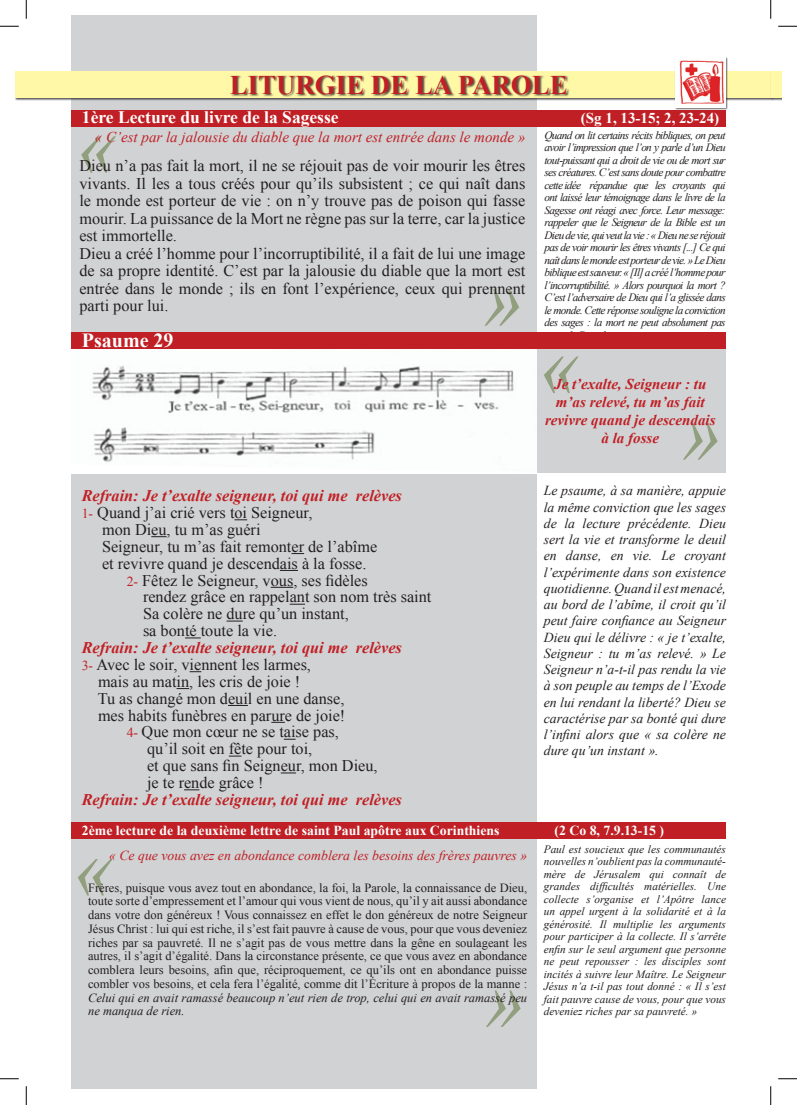
<style>
.page{position:relative;width:797px;height:1105px;background:#fff}
.page>*{position:absolute;margin:0;border:0;box-sizing:border-box;transform-origin:0 0}
.t1{font:700 26.88px "Times New Roman";color:#c02025}
.t2{font:700 20px "Times New Roman";color:#fff}
.t3{font:700 17.5px "Times New Roman";color:#fff}
.t4{font:16.25px/17.5px "Times New Roman";color:#231f20}
.t5{font:italic 700 16.25px "Times New Roman";color:#c02025}
.t6{font:italic 700 15px/18px "Times New Roman";color:#c02025;text-align:center}
.t7{font:italic 15px "Times New Roman";color:#c02025}
.t8{font:700 15px "Times New Roman";color:#fff}
.t9{font:italic 13.75px/16.2px "Times New Roman";color:#231f20;text-align:justify}
.t10{font:700 13.75px "Times New Roman";color:#fff}
.t11{font:italic 13.75px "Times New Roman";color:#c02025}
.t12{font:12.5px/13.8px "Times New Roman";color:#231f20;text-align:justify}
.t13{font:italic 12.5px/13.8px "Times New Roman";color:#231f20}
.t14{font:italic 11.25px/12.5px "Times New Roman";letter-spacing:-.05em;color:#231f20;text-align:justify}
.s1{font-size:13.75px;color:#c02025}
</style>
<div class="page">
<div style="left:536px;top:348px;width:189px;height:125px;background:#d1d2d4"></div>
<svg style="left:544px;top:356px;width:34px;height:37px"></svg>
<svg style="left:683px;top:423px;width:34px;height:37px"></svg>
<div style="left:72px;top:16px;width:464px;height:1073px;background:#d1d2d4"></div>
<div style="left:16px;top:72px;width:757px;height:29px;background:#231f20;opacity:.75"></div>
<div style="left:16px;top:72px;width:754px;height:26px;background:#fff8a6"></div>
<img style="left:72px;top:349px;width:465px;height:124px">
<div style="left:770px;top:72px;width:11px;height:29px;background:#231f20;opacity:.75"></div>
<div style="left:770px;top:72px;width:11px;height:26px;background:#fff8a6"></div>
<div style="left:230px;top:75px;width:339px;height:22px;background:#231f20;opacity:.75"></div>
<div style="left:71px;top:110px;width:654px;height:16px;background:#c02025"></div>
<div style="left:72px;top:333px;width:653px;height:16px;background:#c02025"></div>
<div style="left:71px;top:822px;width:654px;height:17px;background:#c02025"></div>
<svg style="left:234px;top:519px;width:13px;height:1px"></svg>
<svg style="left:151px;top:536px;width:16px;height:1px"></svg>
<svg style="left:291px;top:553px;width:13px;height:1px"></svg>
<svg style="left:280px;top:570px;width:18px;height:1px"></svg>
<svg style="left:271px;top:587px;width:22px;height:1px"></svg>
<svg style="left:290px;top:604px;width:15px;height:1px"></svg>
<svg style="left:226px;top:621px;width:17px;height:1px"></svg>
<svg style="left:185px;top:637px;width:16px;height:1px"></svg>
<svg style="left:176px;top:688px;width:13px;height:1px"></svg>
<svg style="left:228px;top:705px;width:20px;height:1px"></svg>
<svg style="left:271px;top:722px;width:14px;height:1px"></svg>
<svg style="left:229px;top:756px;width:12px;height:1px"></svg>
<svg style="left:281px;top:772px;width:15px;height:1px"></svg>
<svg style="left:184px;top:789px;width:15px;height:1px"></svg>
<svg style="left:81px;top:136px;width:35px;height:37px"></svg>
<svg style="left:78px;top:859px;width:35px;height:36px"></svg>
<svg style="left:484px;top:289px;width:35px;height:37px"></svg>
<svg style="left:486px;top:990px;width:34px;height:37px"></svg>
<div style="left:674px;top:57px;width:54px;height:53px;background:#231f20;opacity:.75"></div>
<img style="left:675px;top:57px;width:50px;height:50px">
<svg style="left:0;top:25px;width:19px;height:2px"></svg>
<svg style="left:778px;top:25px;width:19px;height:2px"></svg>
<svg style="left:0;top:1078px;width:19px;height:1px"></svg>
<svg style="left:778px;top:1078px;width:19px;height:1px"></svg>
<svg style="left:25px;top:0;width:2px;height:19px"></svg>
<svg style="left:25px;top:1086px;width:2px;height:19px"></svg>
<svg style="left:770px;top:0;width:1px;height:19px"></svg>
<svg style="left:770px;top:1086px;width:1px;height:19px"></svg>
<h1 class="t1" style="left:230px;top:66px;width:339px">LITURGIE DE LA PAROLE</h1>
<p class="t14" style="left:544px;top:128px;width:183px">Quand on lit certains récits bibliques, on peut avoir l’impression que l’on y parle d’un Dieu tout-puissant qui a droit de vie ou de mort sur ses créatures. C’est sans doute pour combattre cette idée répandue que les croyants qui ont laissé leur témoignage dans le livre de la Sagesse ont réagi avec force. Leur message: rappeler que le Seigneur de la Bible est un Dieu de vie, qui veut la vie : « Dieu ne se réjouit pas de voir mourir les êtres vivants [...] Ce qui naît dans le monde est porteur de vie. » Le Dieu biblique est sauveur. « [Il] a créé l’homme pour l’incorruptibilité. » Alors pourquoi la mort ?<br>C’est l’adversaire de Dieu qui l’a glissée dans le monde. Cette réponse souligne la conviction des sages : la mort ne peut absolument pas</p>
<h3 class="t3" style="left:82px;top:105px;width:258px">1ère Lecture du livre de la Sagesse</h3>
<h3 class="t8" style="left:581px;top:108px;width:140px">(Sg 1, 13-15; 2, 23-24)</h3>
<h3 class="t7" style="left:95px;top:126px;width:432px">« C’est par la jalousie du diable que la mort est entrée dans le monde »</h3>
<p class="t4" style="left:79px;top:157px;width:447px">Dieu n’a pas fait la mort, il ne se réjouit pas de voir mourir les êtres vivants. Il les a tous créés pour qu’ils subsistent ; ce qui naît dans le monde est porteur de vie : on n’y trouve pas de poison qui fasse mourir. La puissance de la Mort ne règne pas sur la terre, car la justice est immortelle.<br>Dieu a créé l’homme pour l’incorruptibilité, il a fait de lui une image de sa propre identité. C’est par la jalousie du diable que la mort est entrée dans le monde ; ils en font l’expérience, ceux qui prennent parti pour lui.</p>
<h2 class="t2" style="left:82px;top:326px;width:93px">Psaume 29</h2>
<h3 class="t5" style="left:82px;top:484px;width:322px">Refrain: Je t’exalte seigneur, toi qui me relèves</h3>
<h3 class="t4" style="left:82px;top:504px;width:232px"><span class="s1">1-</span> Quand j’ai crié vers toi Seigneur,</h3>
<h3 class="t4" style="left:102px;top:520px;width:160px">mon Dieu, tu m’as guéri</h3>
<h3 class="t4" style="left:102px;top:537px;width:277px">Seigneur, tu m’as fait remonter de l’abîme</h3>
<h3 class="t4" style="left:102px;top:554px;width:266px">et revivre quand je descendais à la fosse.</h3>
<h3 class="t4" style="left:127px;top:571px;width:242px"><span class="s1">2-</span> Fêtez le Seigneur, vous, ses fidèles</h3>
<h3 class="t4" style="left:143px;top:588px;width:290px">rendez grâce en rappelant son nom très saint</h3>
<h3 class="t4" style="left:143px;top:605px;width:207px">Sa colère ne dure qu’un instant,</h3>
<h3 class="t4" style="left:143px;top:622px;width:136px">sa bonté toute la vie.</h3>
<h3 class="t5" style="left:82px;top:636px;width:322px">Refrain: Je t’exalte seigneur, toi qui me relèves</h3>
<h3 class="t4" style="left:82px;top:655px;width:231px"><span class="s1">3-</span> Avec le soir, viennent les larmes,</h3>
<h3 class="t4" style="left:98px;top:672px;width:204px">mais au matin, les cris de joie !</h3>
<h3 class="t4" style="left:98px;top:689px;width:248px">Tu as changé mon deuil en une danse,</h3>
<h3 class="t4" style="left:98px;top:706px;width:249px">mes habits funèbres en parure de joie!</h3>
<h3 class="t4" style="left:127px;top:723px;width:214px"><span class="s1">4-</span> Que mon cœur ne se taise pas,</h3>
<h3 class="t4" style="left:147px;top:740px;width:167px">qu’il soit en fête pour toi,</h3>
<h3 class="t4" style="left:147px;top:757px;width:232px">et que sans fin Seigneur, mon Dieu,</h3>
<h3 class="t4" style="left:147px;top:774px;width:118px">je te rende grâce !</h3>
<h3 class="t5" style="left:82px;top:788px;width:322px">Refrain: Je t’exalte seigneur, toi qui me relèves</h3>
<h3 class="t6" style="left:545px;top:374px;width:172px">Je t’exalte, Seigneur : tu m’as relevé, tu m’as fait revivre quand je descendais à la fosse</h3>
<p class="t9" style="left:544px;top:482px;width:184px">Le psaume, à sa manière, appuie la même conviction que les sages de la lecture précédente. Dieu sert la vie et transforme le deuil en danse, en vie. Le croyant l’expérimente dans son existence quotidienne. Quand il est menacé, au bord de l’abîme, il croit qu’il peut faire confiance au Seigneur Dieu qui le délivre : « je t’exalte, Seigneur : tu m’as relevé. » Le Seigneur n’a-t-il pas rendu la vie à son peuple au temps de l’Exode en lui rendant la liberté? Dieu se caractérise par sa bonté qui dure l’infini alors que « sa colère ne dure qu’un instant ».</p>
<p class="t10" style="left:82px;top:821px;width:419px">2ème lecture de la deuxième lettre de saint Paul apôtre aux Corinthiens</p>
<p class="t10" style="left:554px;top:821px;width:111px">(2 Co 8, 7.9.13-15 )</p>
<p class="t11" style="left:109px;top:846px;width:419px">« Ce que vous avez en abondance comblera les besoins des frères pauvres »</p>
<p class="t12" style="left:88px;top:880px;width:440px">Frères, puisque vous avez tout en abondance, la foi, la Parole, la connaissance de Dieu, toute sorte d’empressement et l’amour qui vous vient de nous, qu’il y ait aussi abondance dans votre don généreux ! Vous connaissez en effet le don généreux de notre Seigneur Jésus Christ : lui qui est riche, il s’est fait pauvre à cause de vous, pour que vous deveniez riches par sa pauvreté. Il ne s’agit pas de vous mettre dans la gêne en soulageant les autres, il s’agit d’égalité. Dans la circonstance présente, ce que vous avez en abondance comblera leurs besoins, afin que, réciproquement, ce qu’ils ont en abondance puisse combler vos besoins, et cela fera l’égalité, comme dit l’Écriture à propos de la manne :</p>
<p class="t13" style="left:88px;top:990px;width:440px">Celui qui en avait ramassé beaucoup n’eut rien de trop, celui qui en avait ramassé peu ne manqua de rien.</p>
<p class="t14" style="left:544px;top:842px;width:184px">Paul est soucieux que les communautés nouvelles n’oublient pas la communauté&shy;mère de Jérusalem qui connaît de grandes difficultés matérielles. Une collecte s’organise et l’Apôtre lance un appel urgent à la solidarité et à la générosité. Il multiplie les arguments pour participer à la collecte. Il s’arrête enfin sur le seul argument que personne ne peut repousser : les disciples sont incités à suivre leur Maître. Le Seigneur Jésus n’a t-il pas tout donné : « Il s’est fait pauvre cause de vous, pour que vous deveniez riches par sa pauvreté. »</p>
</div>
